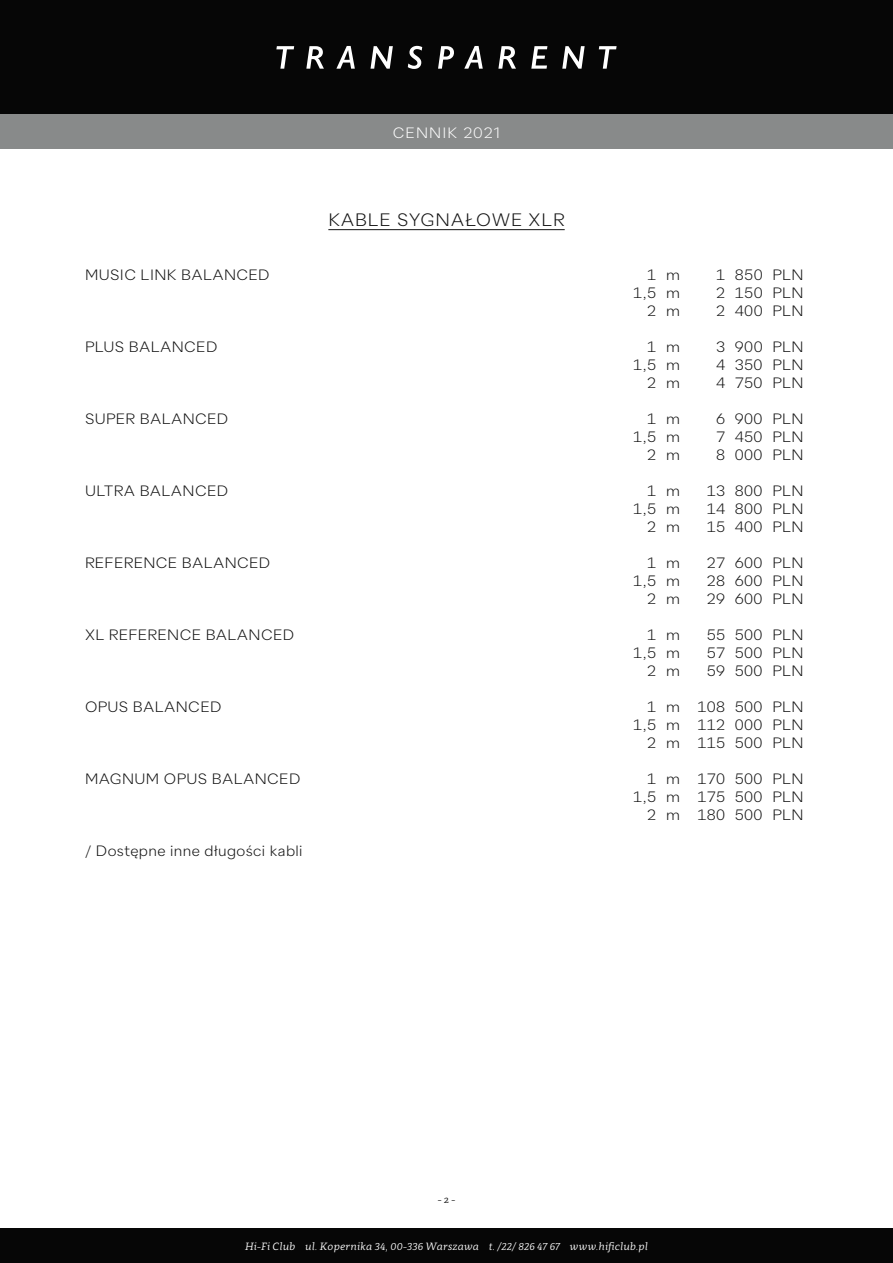
<style>
.page{position:relative;width:893px;height:1263px;background:#fff}
.page>*{position:absolute;margin:0;border:0;box-sizing:border-box;transform-origin:0 0}
.t1{font:300 18px "Quarion";letter-spacing:.05em;color:#121212}
.t2{font:300 15px/18px "Quarion";letter-spacing:.025em;color:#121212;text-align:right}
.t3{font:300 15px "Quarion";letter-spacing:.075em;color:#fff}
.t4{font:italic 10.5px "Clavo";letter-spacing:.015em;color:#fff}
.t5{font:10.5px "Clavo";color:#121212}
</style>
<div class="page">
<div style="left:0;top:0;width:893px;height:115px;background:#060606"></div>
<div style="left:0;top:115px;width:893px;height:34px;background:#888a8a"></div>
<div style="left:0;top:1229px;width:893px;height:34px;background:#060606"></div>
<svg style="left:276px;top:46px;width:18px;height:23px"></svg>
<svg style="left:306px;top:46px;width:18px;height:23px"></svg>
<svg style="left:336px;top:46px;width:19px;height:23px"></svg>
<svg style="left:370px;top:46px;width:23px;height:23px"></svg>
<svg style="left:408px;top:46px;width:14px;height:23px"></svg>
<svg style="left:438px;top:46px;width:16px;height:23px"></svg>
<svg style="left:464px;top:46px;width:19px;height:23px"></svg>
<svg style="left:498px;top:46px;width:18px;height:23px"></svg>
<svg style="left:531px;top:46px;width:16px;height:23px"></svg>
<svg style="left:562px;top:46px;width:23px;height:23px"></svg>
<svg style="left:599px;top:46px;width:18px;height:23px"></svg>
<hr style="left:328px;top:229px;width:237px;height:1px;background:#121212">
<p class="t3" style="left:393px;top:123px;width:109px">CENNIK 2021</p>
<p class="t1" style="left:328px;top:209px;width:238px">KABLE SYGNAŁOWE XLR</p>
<p class="t2" style="left:85px;top:266px;width:186px">MUSIC LINK BALANCED</p>
<p class="t2" style="left:647px;top:266px;width:34px">1 m</p>
<p class="t2" style="left:716px;top:266px;width:89px">1 850 PLN</p>
<p class="t2" style="left:633px;top:284px;width:48px">1,5 m</p>
<p class="t2" style="left:716px;top:284px;width:89px">2 150 PLN</p>
<p class="t2" style="left:647px;top:302px;width:34px">2 m</p>
<p class="t2" style="left:716px;top:302px;width:89px">2 400 PLN</p>
<p class="t2" style="left:85px;top:338px;width:134px">PLUS BALANCED</p>
<p class="t2" style="left:647px;top:338px;width:34px">1 m</p>
<p class="t2" style="left:716px;top:338px;width:89px">3 900 PLN</p>
<p class="t2" style="left:633px;top:356px;width:48px">1,5 m</p>
<p class="t2" style="left:716px;top:356px;width:89px">4 350 PLN</p>
<p class="t2" style="left:647px;top:374px;width:34px">2 m</p>
<p class="t2" style="left:716px;top:374px;width:89px">4 750 PLN</p>
<p class="t2" style="left:85px;top:410px;width:145px">SUPER BALANCED</p>
<p class="t2" style="left:647px;top:410px;width:34px">1 m</p>
<p class="t2" style="left:716px;top:410px;width:89px">6 900 PLN</p>
<p class="t2" style="left:633px;top:428px;width:48px">1,5 m</p>
<p class="t2" style="left:716px;top:428px;width:89px">7 450 PLN</p>
<p class="t2" style="left:647px;top:446px;width:34px">2 m</p>
<p class="t2" style="left:716px;top:446px;width:89px">8 000 PLN</p>
<p class="t2" style="left:85px;top:482px;width:145px">ULTRA BALANCED</p>
<p class="t2" style="left:647px;top:482px;width:34px">1 m</p>
<p class="t2" style="left:707px;top:482px;width:98px">13 800 PLN</p>
<p class="t2" style="left:633px;top:500px;width:48px">1,5 m</p>
<p class="t2" style="left:707px;top:500px;width:98px">14 800 PLN</p>
<p class="t2" style="left:647px;top:518px;width:34px">2 m</p>
<p class="t2" style="left:707px;top:518px;width:98px">15 400 PLN</p>
<p class="t2" style="left:85px;top:554px;width:187px">REFERENCE BALANCED</p>
<p class="t2" style="left:647px;top:554px;width:34px">1 m</p>
<p class="t2" style="left:707px;top:554px;width:98px">27 600 PLN</p>
<p class="t2" style="left:633px;top:572px;width:48px">1,5 m</p>
<p class="t2" style="left:707px;top:572px;width:98px">28 600 PLN</p>
<p class="t2" style="left:647px;top:590px;width:34px">2 m</p>
<p class="t2" style="left:707px;top:590px;width:98px">29 600 PLN</p>
<p class="t2" style="left:85px;top:626px;width:211px">XL REFERENCE BALANCED</p>
<p class="t2" style="left:647px;top:626px;width:34px">1 m</p>
<p class="t2" style="left:707px;top:626px;width:98px">55 500 PLN</p>
<p class="t2" style="left:633px;top:644px;width:48px">1,5 m</p>
<p class="t2" style="left:707px;top:644px;width:98px">57 500 PLN</p>
<p class="t2" style="left:647px;top:662px;width:34px">2 m</p>
<p class="t2" style="left:707px;top:662px;width:98px">59 500 PLN</p>
<p class="t2" style="left:85px;top:698px;width:138px">OPUS BALANCED</p>
<p class="t2" style="left:633px;top:698px;width:172px">1 m 108 500 PLN<br>1,5 m 112 000 PLN<br>2 m 115 500 PLN</p>
<p class="t2" style="left:85px;top:770px;width:217px">MAGNUM OPUS BALANCED</p>
<p class="t2" style="left:633px;top:770px;width:172px">1 m 170 500 PLN<br>1,5 m 175 500 PLN<br>2 m 180 500 PLN</p>
<p class="t2" style="left:85px;top:842px;width:219px">/ Dostępne inne długości kabli</p>
<p class="t5" style="left:438px;top:1192px;width:19px">- 2 -</p>
<p class="t4" style="left:245px;top:1239px;width:404px">Hi-Fi Club ul. Kopernika 34, 00-336 Warszawa t. /22/ 826 47 67 www.hificlub.pl</p>
</div>
